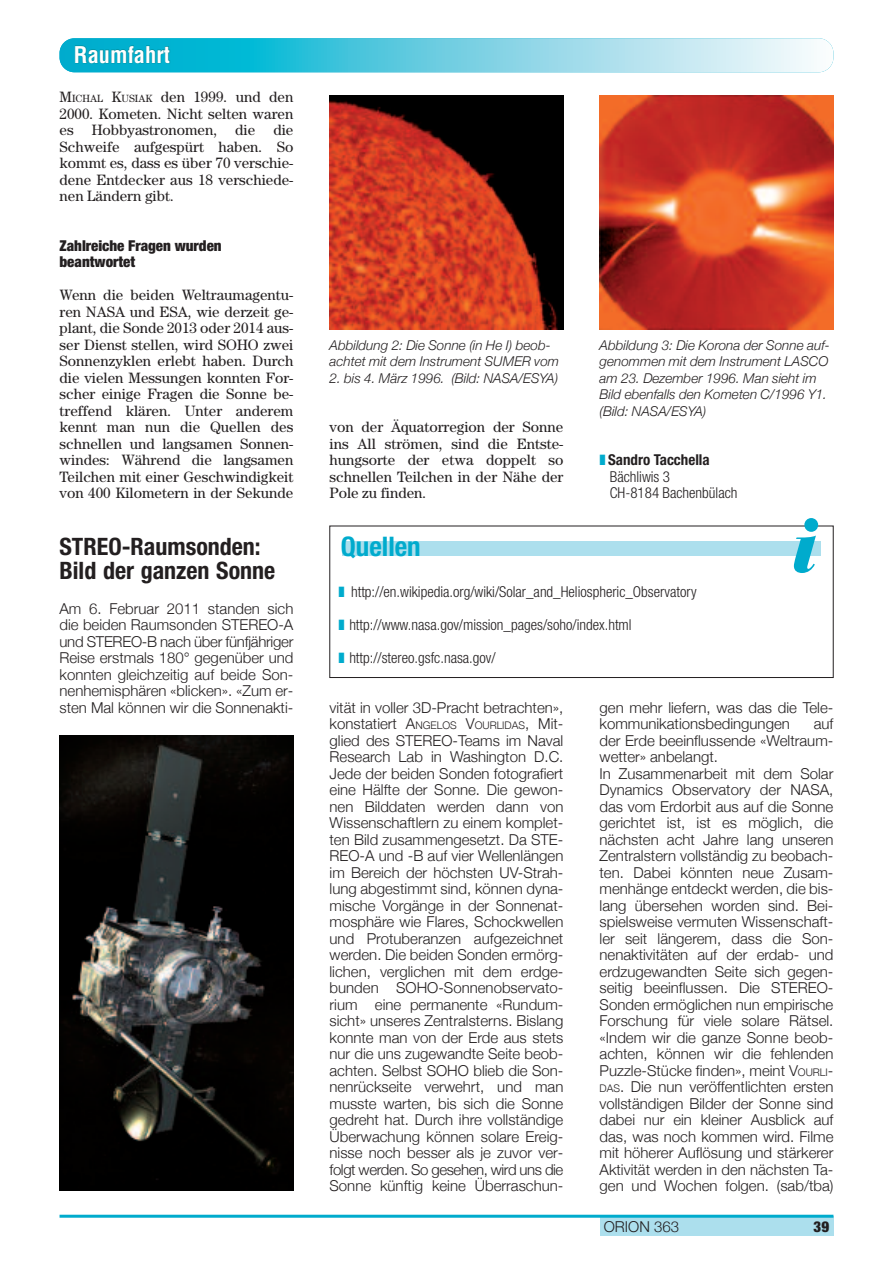
<style>
.page{position:relative;width:893px;height:1263px;background:#fff}
.page>*{position:absolute;margin:0;border:0;box-sizing:border-box;transform-origin:0 0}
.t1{font:700 condensed 27px "Helvetica Neue";color:#00abcd}
.t2{font:700 condensed 24px/24px "Helvetica Neue";color:#231f20}
.t3{font:700 condensed 22.5px "Helvetica";color:#fff}
.t4{font:300 15px/16.5px "Helvetica Neue";color:#231f20;text-align:justify}
.t5{font:15px/16.5px "Century";color:#231f20;text-align:justify}
.t6{font:300 condensed 15px/16.5px "Helvetica Neue";color:#231f20}
.t7{font:900 condensed 15px/16.5px "Helvetica Neue";color:#231f20}
.t8{font:700 condensed 15px "Helvetica Neue";color:#231f20}
.t9{font:italic 300 13.5px/16.5px "Helvetica Neue";color:#231f20}
.s1{font-size:10.5px}
</style>
<div class="page">
<svg style="left:60px;top:38px;width:773px;height:34px;background:#6acfe2"></svg>
<div style="left:600px;top:1216px;width:233px;height:19px;background:#acdfed"></div>
<hr style="left:60px;top:1215px;width:773px;height:3px;background:#00abcd">
<img style="left:330px;top:95px;width:233px;height:235px">
<div style="left:343px;top:541px;width:478px;height:14px;background:#acdfed"></div>
<div style="left:330px;top:526px;width:503px;height:152px;border:1px solid #231f20"></div>
<svg style="left:794px;top:518px;width:24px;height:55px"></svg>
<img style="left:600px;top:95px;width:233px;height:235px">
<img style="left:60px;top:736px;width:233px;height:455px">
<h3 class="t3" style="left:74px;top:42px;width:98px">Raumfahrt</h3>
<p class="t5" style="left:60px;top:90px;width:235px">M<span class="s1">ICHAL</span> K<span class="s1">USIAK</span> den 1999. und den 2000. Kometen. Nicht selten waren es Hobbyastronomen, die die Schweife aufgespürt haben. So kommt es, dass es über 70 verschie&shy;dene Entdecker aus 18 verschiede&shy;nen Ländern gibt.</p>
<p class="t7" style="left:60px;top:238px;width:164px">Zahlreiche Fragen wurden beantwortet</p>
<p class="t5" style="left:60px;top:288px;width:235px">Wenn die beiden Weltraumagentu&shy;ren NASA und ESA, wie derzeit ge&shy;plant, die Sonde 2013 oder 2014 aus&shy;ser Dienst stellen, wird SOHO zwei Sonnenzyklen erlebt haben. Durch die vielen Messungen konnten For&shy;scher einige Fragen die Sonne be&shy;treffend klären. Unter anderem kennt man nun die Quellen des schnellen und langsamen Sonnen&shy;windes: Während die langsamen Teilchen mit einer Geschwindigkeit von 400 Kilometern in der Sekunde</p>
<h2 class="t2" style="left:60px;top:537px;width:217px">STREO-Raumsonden:<br>Bild der ganzen Sonne</h2>
<p class="t4" style="left:60px;top:600px;width:235px">Am 6. Februar 2011 standen sich die beiden Raumsonden STEREO-A und STEREO-B nach über fünfjähriger Reise erstmals 180° gegenüber und konnten gleichzeitig auf beide Son&shy;nenhemisphären «blicken». «Zum er&shy;sten Mal können wir die Sonnenakti-</p>
<p class="t9" style="left:330px;top:336px;width:231px">Abbildung 2: Die Sonne (in He I) beob&shy;achtet mit dem Instrument SUMER vom</p>
<p class="t9" style="left:330px;top:369px;width:230px">2. bis 4. März 1996. (Bild: NASA/ESYA)</p>
<p class="t5" style="left:330px;top:420px;width:235px">von der Äquatorregion der Sonne ins All strömen, sind die Entste&shy;hungsorte der etwa doppelt so schnellen Teilchen in der Nähe der Pole zu finden.</p>
<h1 class="t1" style="left:341px;top:536px;width:81px">Quellen</h1>
<p class="t9" style="left:600px;top:336px;width:232px">Abbildung 3: Die Korona der Sonne auf&shy;genommen mit dem Instrument LASCO am 23. Dezember 1996. Man sieht im<br>Bild ebenfalls den Kometen C/1996 Y1. (Bild: NASA/ESYA)</p>
<p class="t8" style="left:608px;top:454px;width:103px">Sandro Tacchella</p>
<p class="t6" style="left:610px;top:469px;width:129px">Bächliwis 3<br>CH-8184 Bachenbülach</p>
<p class="t6" style="left:351px;top:585px;width:347px">http://en.wikipedia.org/wiki/Solar_and_Heliospheric_Observatory</p>
<p class="t6" style="left:349px;top:618px;width:284px">http://www.nasa.gov/mission_pages/soho/index.html</p>
<p class="t6" style="left:349px;top:651px;width:148px">http://stereo.gsfc.nasa.gov/</p>
<p class="t4" style="left:330px;top:699px;width:235px">vität in voller 3D-Pracht betrachten», konstatiert A<span class="s1">NgElOS</span> V<span class="s1">OuRlIDAS</span>, Mit&shy;glied des STEREO-Teams im Naval Research lab in Washington D.C.<br>Jede der beiden Sonden fotografiert eine Hälfte der Sonne. Die gewon&shy;nen Bilddaten werden dann von Wissenschaftlern zu einem komplet&shy;ten Bild zusammengesetzt. Da STE-REO-A und -B auf vier Wellenlängen im Bereich der höchsten uV-Strah&shy;lung abgestimmt sind, können dyna&shy;mische Vorgänge in der Sonnenat&shy;mosphäre wie Flares, Schockwellen und Protuberanzen aufgezeichnet werden. Die beiden Sonden ermörg&shy;lichen, verglichen mit dem erdge&shy;bunden SOHO-Sonnenobservato&shy;rium eine permanente «Rundum&shy;sicht» unseres Zentralsterns. Bislang konnte man von der Erde aus stets nur die uns zugewandte Seite beob&shy;achten. Selbst SOHO blieb die Son&shy;nenrückseite verwehrt, und man musste warten, bis sich die Sonne gedreht hat. Durch ihre vollständige Überwachung können solare Ereig&shy;nisse noch besser als je zuvor ver&shy;folgt werden. So gesehen, wird uns die Sonne künftig keine Überraschun-</p>
<p class="t4" style="left:599px;top:699px;width:235px">gen mehr liefern, was das die Tele&shy;kommunikationsbedingungen</p>
<p class="t4" style="left:599px;top:715px;width:235px;text-align:left;text-indent:214px">auf der Erde beeinflussende «Weltraum&shy;wetter» anbelangt.<br>In Zusammenarbeit mit dem Solar<br>Dynamics Observatory der NASA, das vom Erdorbit aus auf die Sonne gerichtet ist, ist es möglich, die nächsten acht Jahre lang unseren<br>Zentralstern vollständig zu beobach&shy;ten. Dabei könnten neue Zusam&shy;menhänge entdeckt werden, die bis&shy;lang übersehen worden sind. Bei&shy;spielsweise vermuten Wissenschaft&shy;ler seit längerem, dass die Son&shy;nenaktivitäten auf der erdab- und erdzugewandten Seite sich gegen&shy;seitig beeinflussen. Die STEREO-<br>Sonden ermöglichen nun empirische<br>Forschung für viele solare Rätsel. «Indem wir die ganze Sonne beob&shy;achten, können wir die fehlenden<br>Puzzle-Stücke finden», meint V<span class="s1">OuRlI</span>-<br><span class="s1">DAS</span>. Die nun veröffentlichten ersten vollständigen Bilder der Sonne sind dabei nur ein kleiner Ausblick auf das, was noch kommen wird. Filme mit höherer Auflösung und stärkerer<br>Aktivität werden in den nächsten Ta&shy;gen und Wochen folgen. (sab/tba)</p>
<p class="t4" style="left:604px;top:1218px;width:77px">ORION 3563</p>
<p class="t7" style="left:814px;top:1219px;width:17px">39</p>
</div>
